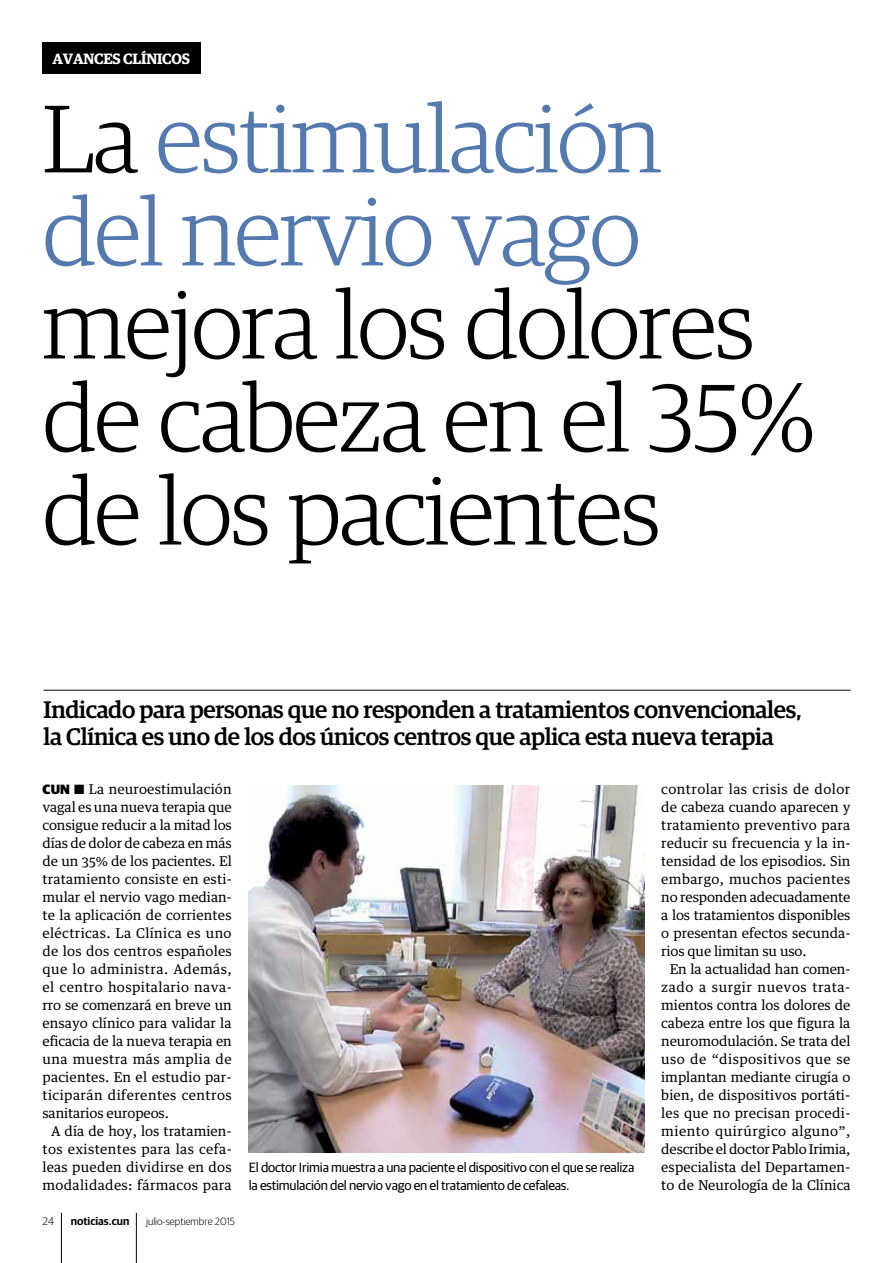
<style>
.page{position:relative;width:893px;height:1263px;background:#fff}
.page>*{position:absolute;margin:0;border:0;box-sizing:border-box;transform-origin:0 0}
.t1{font:300 96px/93px "Guardian Egyp";letter-spacing:-.015em;color:#000}
.t2{font:300 96px/93px "Guardian Egyp";letter-spacing:-.015em;color:#5379af}
.t3{font:500 24px/27px "Guardian Egyp";letter-spacing:-.015em;color:#000}
.t4{font:600 15px "Guardian Egyp";letter-spacing:-.015em;color:#fff}
.t5{font:13.5px/18px "Guardian Text Egyp";letter-spacing:.005em;color:#000;text-align:justify}
.t6{font:13.5px/18px "Guardian Sans";letter-spacing:-.015em;color:#000}
.t7{font:600 11.25px "Guardian Sans";color:#000}
.t8{font:300 11.25px "Guardian Sans";color:#000}
.t9{font:300 10.5px "Guardian Sans";color:#000}
.s1{color:#000}
.s2{font-family:"Guardian Sans";font-weight:900}
</style>
<div class="page">
<hr style="left:136px;top:1213px;width:1px;height:50px;background:#000">
<hr style="left:61px;top:1213px;width:1px;height:50px;background:#000">
<div style="left:43px;top:43px;width:158px;height:31px;background:#000"></div>
<hr style="left:44px;top:690px;width:806px;height:1px;background:#000">
<img style="left:249px;top:785px;width:395px;height:367px">
<p class="t4" style="left:52px;top:48px;width:139px">AVANCES CLÍNICOS</p>
<h1 class="t2" style="left:43px;top:87px;width:621px"><span class="s1">La</span> estimulación del nervio vago</h1>
<h1 class="t1" style="left:43px;top:273px;width:774px">mejora los dolores de cabeza en el 35% de los pacientes</h1>
<h2 class="t3" style="left:44px;top:694px;width:760px">Indicado para personas que no responden a tratamientos convencionales, la Clínica es uno de los dos únicos centros que aplica esta nueva terapia</h2>
<p class="t5" style="left:43px;top:779px;width:191px"><span class="s2">CUN</span> ■ La neuroestimulación vagal es una nueva terapia que consigue reducir a la mitad los días de dolor de cabeza en más de un 35% de los pacientes. El tratamiento consiste en esti&shy;mular el nervio vago median&shy;te la aplicación de corrientes eléctricas. La Clínica es uno de los dos centros españoles que lo administra. Además, el centro hospitalario nava&shy;rro se comenzará en breve un ensayo clínico para validar la eficacia de la nueva terapia en una muestra más amplia de pacientes. En el estudio par&shy;ticiparán diferentes centros sanitarios europeos.</p>
<p class="t5" style="left:43px;top:1121px;width:191px;text-indent:9px">A día de hoy, los tratamien&shy;tos existentes para las cefa&shy;leas pueden dividirse en dos modalidades: fármacos para</p>
<p class="t5" style="left:661px;top:779px;width:191px">controlar las crisis de dolor de cabeza cuando aparecen y tratamiento preventivo para reducir su frecuencia y la in&shy;tensidad de los episodios. Sin embargo, muchos pacientes no responden adecuadamente a los tratamientos disponibles o presentan efectos secunda&shy;rios que limitan su uso.</p>
<p class="t5" style="left:661px;top:959px;width:191px;text-indent:9px">En la actualidad han comen&shy;zado a surgir nuevos trata&shy;mientos contra los dolores de cabeza entre los que figura la neuromodulación. Se trata del uso de “dispositivos que se implantan mediante cirugía o bien, de dispositivos portáti&shy;les que no precisan procedi&shy;miento quirúrgico alguno”, describe el doctor Pablo Irimia, especialista del Departamen&shy;to de Neurología de la Clínica</p>
<p class="t6" style="left:249px;top:1157px;width:387px">El doctor Irimia muestra a una paciente el dispositivo con el que se realiza la estimulación del nervio vago en el tratamiento de cefaleas.</p>
<p class="t8" style="left:43px;top:1213px;width:13px">24</p>
<p class="t7" style="left:71px;top:1212px;width:60px">noticias.cun</p>
<p class="t9" style="left:146px;top:1214px;width:90px">julio-septiembre 2015</p>
</div>
